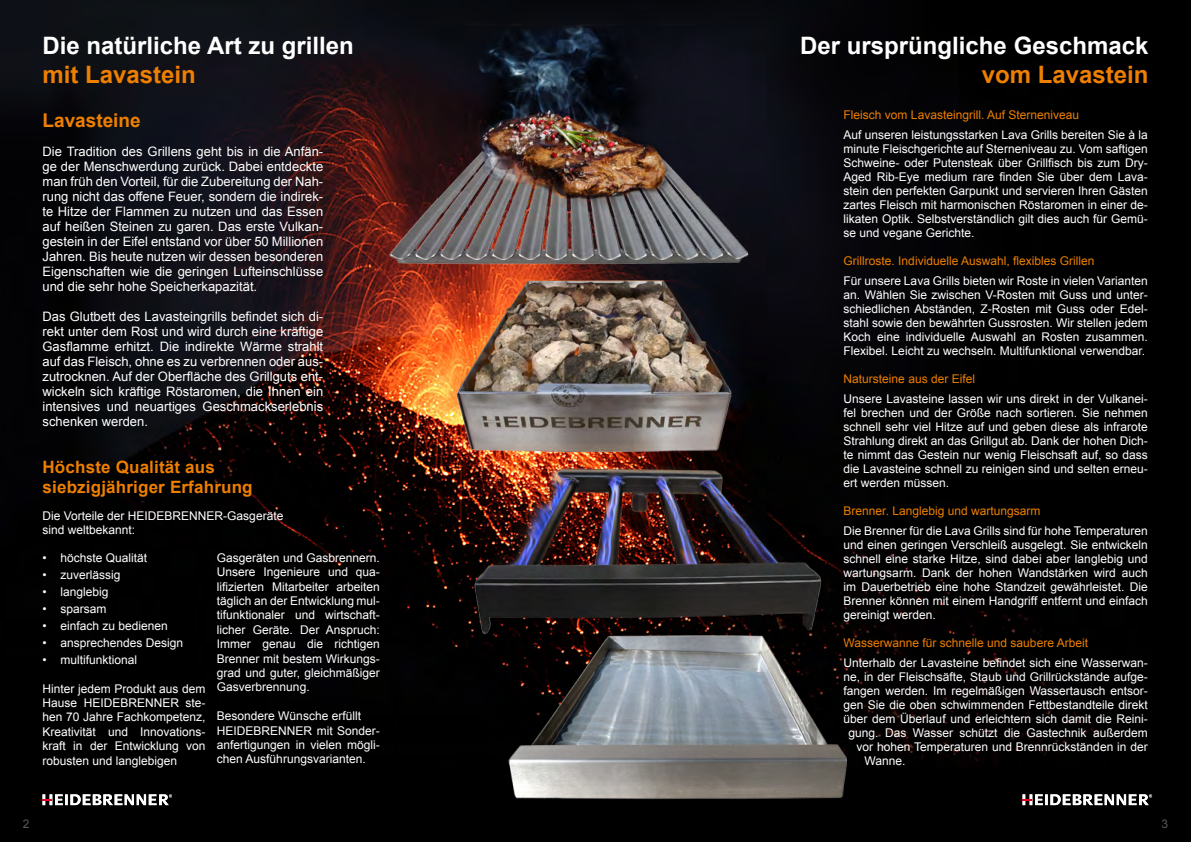
<style>
.page{position:relative;width:1191px;height:842px;background:#000}
.page>*{position:absolute;margin:0;border:0;box-sizing:border-box;transform-origin:0 0}
.t1{font:700 24px "Arial";color:#fff}
.t2{font:700 24px "Arial";color:#ee7f00}
.t3{font:700 19px "Arial";color:#ee7f00}
.t4{font:700 17px "Arial";letter-spacing:.01em;color:#ee7f00}
.t5{font:13px/15px "Arial";color:#fff;text-align:justify}
.t6{font:12px/14px "Arial";color:#fff;text-align:justify}
.t7{font:12px "Arial";color:#ee7f00}
.t8{font:12px "Arial";color:#58585a}
</style>
<div class="page">
<img style="left:0;top:0;width:1153px;height:806px">
<img style="left:499px;top:624px;width:358px;height:182px">
<img style="left:465px;top:466px;width:367px;height:177px">
<img style="left:443px;top:276px;width:299px;height:203px">
<img style="left:364px;top:7px;width:404px;height:269px">
<svg style="left:1022px;top:794px;width:130px;height:11px"></svg>
<svg style="left:43px;top:794px;width:129px;height:11px"></svg>
<p class="t1" style="left:43px;top:30px;width:313px">Die natürliche Art zu grillen</p>
<p class="t2" style="left:43px;top:59px;width:155px">mit Lavastein</p>
<p class="t3" style="left:43px;top:108px;width:100px">Lavasteine</p>
<p class="t5" style="left:43px;top:144px;width:282px">Die Tradition des Grillens geht bis in die Anfän&shy;ge der Menschwerdung zurück. Dabei entdeckte man früh den Vorteil, für die Zubereitung der Nah&shy;rung nicht das offene Feuer, sondern die indirek&shy;te Hitze der Flammen zu nutzen und das Essen auf heißen Steinen zu garen. Das erste Vulkan&shy;gestein in der Eifel entstand vor über 50 Millionen Jahren. Bis heute nutzen wir dessen besonderen Eigenschaften wie die geringen Lufteinschlüsse und die sehr hohe Speicherkapazität.</p>
<p class="t5" style="left:43px;top:309px;width:282px">Das Glutbett des Lavasteingrills befindet sich di&shy;rekt unter dem Rost und wird durch eine kräftige Gasflamme erhitzt. Die indirekte Wärme strahlt auf das Fleisch, ohne es zu verbrennen oder aus&shy;zutrocknen. Auf der Oberfläche des Grillguts ent&shy;wickeln sich kräftige Röstaromen, die Ihnen ein intensives und neuartiges Geschmackserlebnis schenken werden.</p>
<p class="t4" style="left:43px;top:455px;width:174px">Höchste Qualität aus</p>
<p class="t4" style="left:43px;top:476px;width:212px">siebzigjähriger Erfahrung</p>
<p class="t6" style="left:43px;top:509px;width:242px">Die Vorteile der HEIDEBRENNER-Gasgeräte</p>
<p class="t6" style="left:43px;top:523px;width:94px">sind weltbekannt:</p>
<p class="t6" style="left:43px;top:551px;width:106px">• höchste Qualität</p>
<p class="t6" style="left:43px;top:568px;width:80px">• zuverlässig</p>
<p class="t6" style="left:43px;top:585px;width:68px">• langlebig</p>
<p class="t6" style="left:43px;top:602px;width:66px">• sparsam</p>
<p class="t6" style="left:43px;top:619px;width:127px">• einfach zu bedienen</p>
<p class="t6" style="left:43px;top:636px;width:142px">• ansprechendes Design</p>
<p class="t6" style="left:43px;top:653px;width:96px">• multifunktional</p>
<p class="t6" style="left:43px;top:681px;width:164px;line-height:14.4px">Hinter jedem Produkt aus dem Hause HEIDEBRENNER ste&shy;hen 70 Jahre Fachkompetenz, Kreativität und Innovations&shy;kraft in der Entwicklung von robusten und langlebigen</p>
<p class="t6" style="left:217px;top:550px;width:164px;line-height:14.4px">Gasgeräten und Gasbrennern.<br>Unsere Ingenieure und qua&shy;lifizierten Mitarbeiter arbeiten täglich an der Entwicklung mul&shy;tifunktionaler und wirtschaft&shy;licher Geräte. Der Anspruch:<br>Immer genau die richtigen Brenner mit bestem Wirkungs&shy;grad und guter, gleichmäßiger Gasverbrennung.</p>
<p class="t6" style="left:217px;top:709px;width:146px">Besondere Wünsche erfüllt</p>
<p class="t6" style="left:217px;top:723px;width:164px;line-height:14.4px">HEIDEBRENNER mit Sonder&shy;anfertigungen in vielen mögli&shy;chen Ausführungsvarianten.</p>
<p class="t1" style="left:800px;top:30px;width:350px">Der ursprüngliche Geschmack</p>
<p class="t2" style="left:981px;top:59px;width:168px">vom Lavastein</p>
<p class="t7" style="left:843px;top:107px;width:237px">Fleisch vom Lavasteingrill. Auf Sterneniveau</p>
<p class="t6" style="left:843px;top:128px;width:305px">Auf unseren leistungsstarken Lava Grills bereiten Sie à la minute Fleischgerichte auf Sterneniveau zu. Vom saftigen Schweine- oder Putensteak über Grillfisch bis zum Dry-Aged Rib-Eye medium rare finden Sie über dem Lava&shy;stein den perfekten Garpunkt und servieren Ihren Gästen zartes Fleisch mit harmonischen Röstaromen in einer de&shy;likaten Optik. Selbstverständlich gilt dies auch für Gemü&shy;se und vegane Gerichte.</p>
<p class="t7" style="left:843px;top:253px;width:252px">Grillroste. Individuelle Auswahl, flexibles Grillen</p>
<p class="t6" style="left:843px;top:274px;width:306px">Für unsere Lava Grills bieten wir Roste in vielen Varianten an. Wählen Sie zwischen V-Rosten mit Guss und unter&shy;schiedlichen Abständen, Z-Rosten mit Guss oder Edel&shy;stahl sowie den bewährten Gussrosten. Wir stellen jedem Koch eine individuelle Auswahl an Rosten zusammen.<br>Flexibel. Leicht zu wechseln. Multifunktional verwendbar.</p>
<p class="t7" style="left:843px;top:371px;width:133px">Natursteine aus der Eifel</p>
<p class="t6" style="left:843px;top:392px;width:305px">Unsere Lavasteine lassen wir uns direkt in der Vulkanei&shy;fel brechen und der Größe nach sortieren. Sie nehmen schnell sehr viel Hitze auf und geben diese als infrarote Strahlung direkt an das Grillgut ab. Dank der hohen Dich&shy;te nimmt das Gestein nur wenig Fleischsaft auf, so dass die Lavasteine schnell zu reinigen sind und selten erneu&shy;ert werden müssen.</p>
<p class="t7" style="left:843px;top:503px;width:198px">Brenner. Langlebig und wartungsarm</p>
<p class="t6" style="left:843px;top:524px;width:305px">Die Brenner für die Lava Grills sind für hohe Temperaturen und einen geringen Verschleiß ausgelegt. Sie entwickeln schnell eine starke Hitze, sind dabei aber langlebig und wartungsarm. Dank der hohen Wandstärken wird auch im Dauerbetrieb eine hohe Standzeit gewährleistet. Die Brenner können mit einem Handgriff entfernt und einfach gereinigt werden.</p>
<p class="t7" style="left:843px;top:635px;width:246px">Wasserwanne für schnelle und saubere Arbeit</p>
<p class="t6" style="left:843px;top:656px;width:305px">Unterhalb der Lavasteine befindet sich eine Wasserwan-</p>
<p class="t6" style="left:843px;top:670px;width:305px">ne, in der Fleischsäfte, Staub und Grillrückstände aufge-</p>
<p class="t6" style="left:843px;top:684px;width:305px">fangen werden. Im regelmäßigen Wassertausch entsor-</p>
<p class="t6" style="left:843px;top:698px;width:305px">gen Sie die oben schwimmenden Fettbestandteile direkt</p>
<p class="t6" style="left:843px;top:712px;width:305px">über dem Überlauf und erleichtern sich damit die Reini-</p>
<p class="t6" style="left:848px;top:726px;width:300px">gung. Das Wasser schützt die Gastechnik außerdem</p>
<p class="t6" style="left:856px;top:740px;width:292px">vor hohen Temperaturen und Brennrückständen in der</p>
<p class="t6" style="left:864px;top:754px;width:42px">Wanne.</p>
<p class="t8" style="left:23px;top:816px;width:8px">2</p>
<p class="t8" style="left:1161px;top:816px;width:8px">3</p>
</div>
